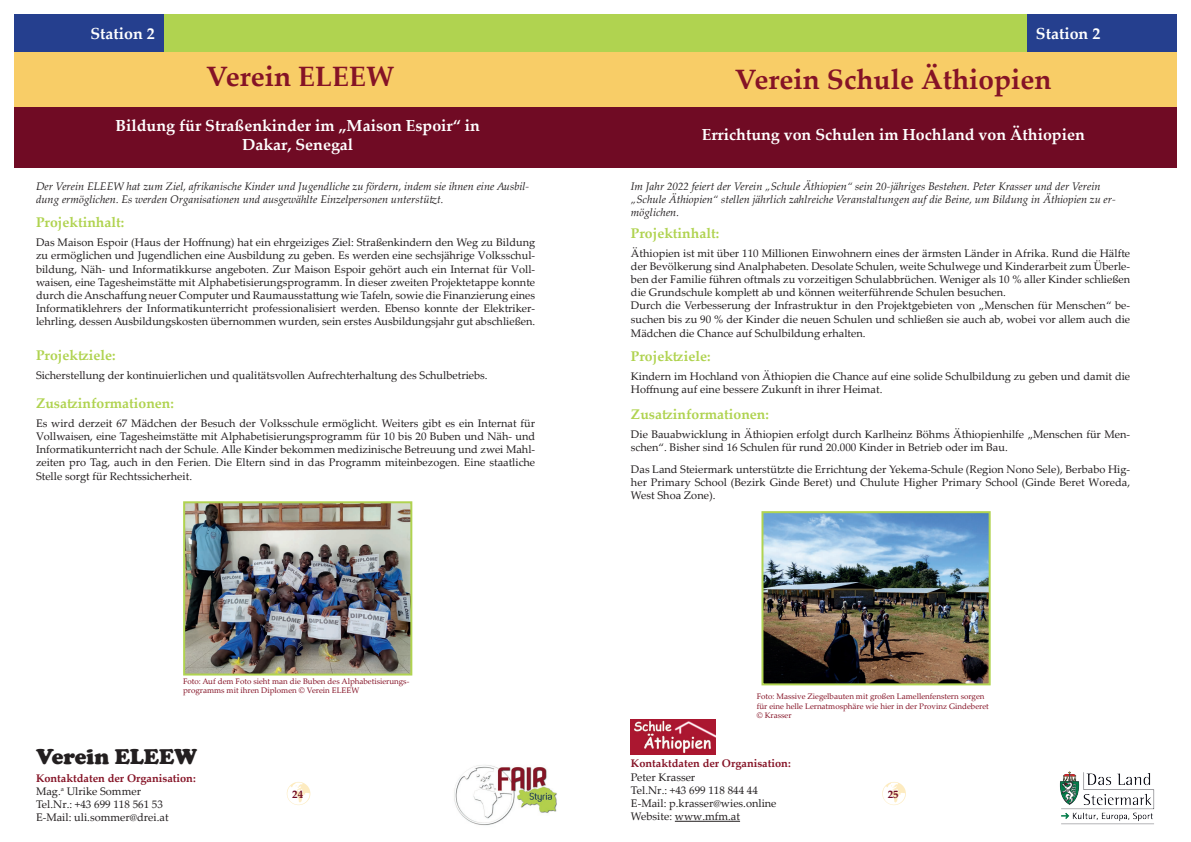
<style>
.page{position:relative;width:1191px;height:842px;background:#fff}
.page>*{position:absolute;margin:0;border:0;box-sizing:border-box;transform-origin:0 0}
.t1{font:700 28px "Palatino Linotype";color:#851326}
.t2{font:900 22px "Cooper";color:#231f20}
.t3{font:700 16px/19.2px "Palatino Linotype";color:#fff;text-align:center}
.t4{font:700 14px "Palatino Linotype";color:#b0d350}
.t5{font:11px/13.2px "Palatino Linotype";color:#231f20}
.t6{font:italic 11px/13.2px "Palatino Linotype";color:#231f20}
.t7{font:700 11px "Palatino Linotype";color:#851326}
.t8{font:700 11px "Palatino Linotype";color:#700b24}
.t9{font:8px/9.6px "Palatino Linotype";color:#851326}
.s1{font-weight:700;color:#851326}
</style>
<div class="page">
<div style="left:14px;top:14px;width:1162px;height:38px;background:#b0d350"></div>
<div style="left:14px;top:52px;width:1162px;height:56px;background:#f8cd67"></div>
<div style="left:14px;top:108px;width:1162px;height:60px;background:#700b24"></div>
<img style="left:454px;top:765px;width:103px;height:61px">
<img style="left:1059px;top:771px;width:96px;height:54px">
<svg style="left:882px;top:782px;width:24px;height:23px"></svg>
<svg style="left:287px;top:782px;width:23px;height:23px"></svg>
<div style="left:14px;top:14px;width:150px;height:38px;background:#253f8e"></div>
<div style="left:1027px;top:14px;width:149px;height:38px;background:#253f8e"></div>
<img style="left:186px;top:504px;width:223px;height:168px">
<div style="left:183px;top:501px;width:229px;height:174px;border:2px solid #b0d350"></div>
<img style="left:764px;top:514px;width:223px;height:168px">
<div style="left:761px;top:511px;width:229px;height:174px;border:2px solid #b0d350"></div>
<img style="left:631px;top:720px;width:84px;height:34px">
<hr style="left:675px;top:821px;width:65px;height:1px;background:#231f20">
<h3 class="t3" style="left:90px;top:23px;width:66px">Station 2</h3>
<h1 class="t1" style="left:206px;top:57px;width:189px">Verein ELEEW</h1>
<h3 class="t3" style="left:116px;top:115px;width:366px">Bildung für Straßenkinder im „Maison Espoir“ in<br>Dakar, Senegal</h3>
<p class="t6" style="left:36px;top:179px;width:495px">Der Verein ELEEW hat zum Ziel, afrikanische Kinder und Jugendliche zu fördern, indem sie ihnen eine Ausbil&shy;dung ermöglichen. Es werden Organisationen und ausgewählte Einzelpersonen unterstützt.</p>
<p class="t4" style="left:36px;top:213px;width:90px">Projektinhalt:</p>
<p class="t5" style="left:36px;top:235px;width:501px;text-align:justify">Das Maison Espoir (Haus der Hoffnung) hat ein ehrgeiziges Ziel: Straßenkindern den Weg zu Bildung zu ermöglichen und Jugendlichen eine Ausbildung zu geben. Es werden eine sechsjährige Volksschul&shy;bildung, Näh- und Informatikkurse angeboten. Zur Maison Espoir gehört auch ein Internat für Voll&shy;waisen, eine Tagesheimstätte mit Alphabetisierungsprogramm. In dieser zweiten Projektetappe konnte durch die Anschaffung neuer Computer und Raumausstattung wie Tafeln, sowie die Finanzierung eines Informatiklehrers der Informatikunterricht professionalisiert werden. Ebenso konnte der Elektriker&shy;lehrling, dessen Ausbildungskosten übernommen wurden, sein erstes Ausbildungsjahr gut abschließen.</p>
<p class="t4" style="left:36px;top:345px;width:81px">Projektziele:</p>
<p class="t5" style="left:36px;top:368px;width:453px">Sicherstellung der kontinuierlichen und qualitätsvollen Aufrechterhaltung des Schulbetriebs.</p>
<p class="t4" style="left:36px;top:393px;width:139px">Zusatzinformationen:</p>
<p class="t5" style="left:36px;top:416px;width:501px;text-align:justify">Es wird derzeit 67 Mädchen der Besuch der Volksschule ermöglicht. Weiters gibt es ein Internat für Vollwaisen, eine Tagesheimstätte mit Alphabetisierungsprogramm für 10 bis 20 Buben und Näh- und Informatikunterricht nach der Schule. Alle Kinder bekommen medizinische Betreuung und zwei Mahl&shy;zeiten pro Tag, auch in den Ferien. Die Eltern sind in das Programm miteinbezogen. Eine staatliche Stelle sorgt für Rechtssicherheit.</p>
<p class="t9" style="left:183px;top:676px;width:228px">Foto: Auf dem Foto sieht man die Buben des Alphabetisierungs&shy;programms mit ihren Diplomen © Verein ELEEW</p>
<h3 class="t3" style="left:1036px;top:23px;width:66px">Station 2</h3>
<h1 class="t1" style="left:735px;top:59px;width:318px">Verein Schule Äthiopien</h1>
<h3 class="t3" style="left:701px;top:124px;width:384px">Errichtung von Schulen im Hochland von Äthiopien</h3>
<p class="t6" style="left:631px;top:179px;width:486px">Im Jahr 2022 feiert der Verein „Schule Äthiopien“ sein 20-jähriges Bestehen. Peter Krasser und der Verein „Schule Äthiopien“ stellen jährlich zahlreiche Veranstaltungen auf die Beine, um Bildung in Äthiopien zu er&shy;möglichen.</p>
<p class="t4" style="left:631px;top:223px;width:90px">Projektinhalt:</p>
<p class="t5" style="left:631px;top:246px;width:501px">Äthiopien ist mit über 110 Millionen Einwohnern eines der ärmsten Länder in Afrika. Rund die Hälfte der Bevölkerung sind Analphabeten. Desolate Schulen, weite Schulwege und Kinderarbeit zum Überle&shy;ben der Familie führen oftmals zu vorzeitigen Schulabbrüchen. Weniger als 10 % aller Kinder schließen die Grundschule komplett ab und können weiterführende Schulen besuchen.<br>Durch die Verbesserung der Infrastruktur in den Projektgebieten von „Menschen für Menschen“ be&shy;suchen bis zu 90 % der Kinder die neuen Schulen und schließen sie auch ab, wobei vor allem auch die</p>
<p class="t5" style="left:631px;top:326px;width:236px">Mädchen die Chance auf Schulbildung erhalten.</p>
<p class="t4" style="left:631px;top:346px;width:81px">Projektziele:</p>
<p class="t5" style="left:631px;top:369px;width:501px">Kindern im Hochland von Äthiopien die Chance auf eine solide Schulbildung zu geben und damit die<br>Hoffnung auf eine bessere Zukunft in ihrer Heimat.</p>
<p class="t4" style="left:631px;top:404px;width:139px">Zusatzinformationen:</p>
<p class="t5" style="left:631px;top:427px;width:501px">Die Bauabwicklung in Äthiopien erfolgt durch Karlheinz Böhms Äthiopienhilfe „Menschen für Men&shy;schen“. Bisher sind 16 Schulen für rund 20.000 Kinder in Betrieb oder im Bau.</p>
<p class="t5" style="left:631px;top:462px;width:501px;text-align:justify">Das Land Steiermark unterstützte die Errichtung der Yekema-Schule (Region Nono Sele), Berbabo Hig&shy;her Primary School (Bezirk Ginde Beret) und Chulute Higher Primary School (Ginde Beret Woreda, West Shoa Zone).</p>
<p class="t9" style="left:757px;top:691px;width:233px">Foto: Massive Ziegelbauten mit großen Lamellenfenstern sorgen für eine helle Lernatmosphäre wie hier in der Provinz Gindeberet © Krasser</p>
<h2 class="t2" style="left:36px;top:744px;width:163px">Verein ELEEW</h2>
<p class="t5" style="left:36px;top:771px;width:161px"><span class="s1">Kontaktdaten der Organisation:<br></span>Mag.<sup>a</sup> Ulrike Sommer<br>Tel.Nr.: +43 699 118 561 53<br>E-Mail: uli.sommer@drei.at</p>
<p class="t7" style="left:631px;top:756px;width:161px">Kontaktdaten der Organisation:</p>
<p class="t5" style="left:631px;top:770px;width:147px">Peter Krasser<br>Tel.Nr.: +43 699 118 844 44<br>E-Mail: p.krasser@wies.online<br>Website: www.mfm.at</p>
<p class="t8" style="left:292px;top:786px;width:12px">24</p>
<p class="t8" style="left:887px;top:786px;width:12px">25</p>
</div>
